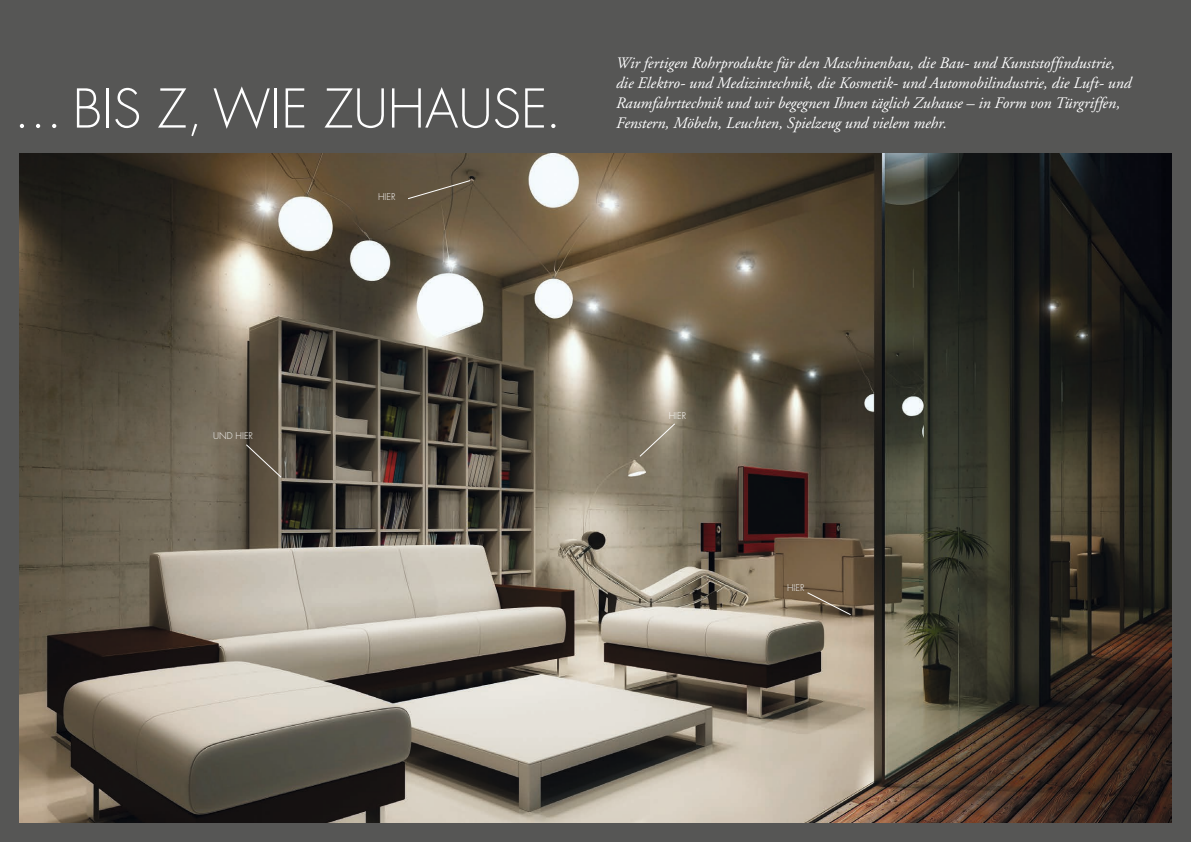
<style>
.page{position:relative;width:1191px;height:842px;background:#565655}
.page>*{position:absolute;margin:0;border:0;box-sizing:border-box;transform-origin:0 0}
.t1{font:300 52px "Futura";color:#fff}
.t2{font:italic 16px/20px "Adobe Garamond";letter-spacing:-.005em;color:#fff}
.t3{font:300 9.1px "Futura";color:#fff}
</style>
<div class="page">
<img style="left:20px;top:154px;width:1151px;height:668px">
<svg style="left:246px;top:444px;width:36px;height:34px"></svg>
<svg style="left:639px;top:423px;width:36px;height:34px"></svg>
<svg style="left:407px;top:180px;width:64px;height:19px"></svg>
<svg style="left:807px;top:592px;width:44px;height:23px"></svg>
<h1 class="t1" style="left:14px;top:75px;width:549px">... BIS Z, WIE ZUHAUSE.</h1>
<p class="t3" style="left:378px;top:191px;width:19px">HIER</p>
<p class="t2" style="left:615px;top:53px;width:517px">Wir fertigen Rohrprodukte für den Maschinenbau, die Bau- und Kunststoffindustrie, die Elektro- und Medizintechnik, die Kosmetik- und Automobilindustrie, die Luft- und<br>Raumfahrttechnik und wir begegnen Ihnen täglich Zuhause – in Form von Türgriffen,</p>
<p class="t2" style="left:615px;top:113px;width:333px">Fenstern, Möbeln, Leuchten, Spielzeug und vielem mehr.</p>
<p class="t3" style="left:213px;top:430px;width:41px">UND HIER</p>
<p class="t3" style="left:668px;top:410px;width:19px">HIER</p>
<p class="t3" style="left:787px;top:582px;width:19px">HIER</p>
</div>
